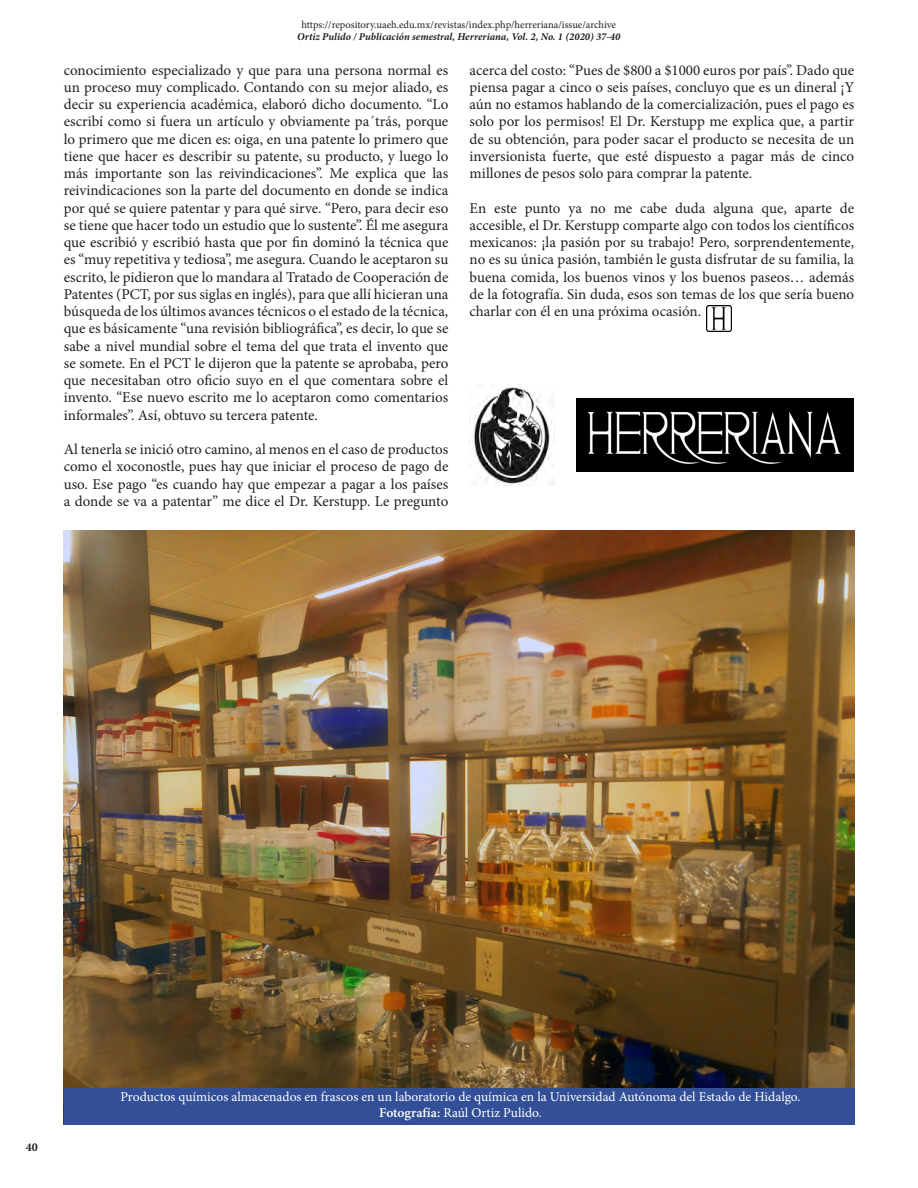
<style>
.page{position:relative;width:918px;height:1188px;background:#fff}
.page>*{position:absolute;margin:0;border:0;box-sizing:border-box;transform-origin:0 0}
.t1{font:15px/17.2px "Minion Pro";color:#231f20;text-align:justify}
.t2{font:13.5px "Minion Pro";color:#fff}
.t3{font:700 12px "Minion Pro";color:#231f20}
.t4{font:10.5px "Minion Pro";letter-spacing:-.005em;color:#231f20}
.t5{font:italic 700 10.5px "Minion Pro";color:#231f20}
.s1{font-weight:600}
</style>
<div class="page">
<img style="left:63px;top:531px;width:791px;height:593px">
<div style="left:65px;top:1088px;width:790px;height:36px;background:#324f97"></div>
<img style="left:469px;top:384px;width:83px;height:102px">
<img style="left:577px;top:399px;width:276px;height:72px">
<img style="left:706px;top:306px;width:26px;height:25px">
<p class="t4" style="left:301px;top:17px;width:316px">https://repository.uaeh.edu.mx/revistas/index.php/herreriana/issue/archive</p>
<p class="t5" style="left:297px;top:29px;width:325px">Ortiz Pulido / Publicación semestral, Herreriana, Vol. 2, No. 1 (2020) 37-40</p>
<p class="t1" style="left:64px;top:61px;width:386px">conocimiento especializado y que para una persona normal es un proceso muy complicado. Contando con su mejor aliado, es decir su experiencia académica, elaboró dicho documento. “Lo escribí como si fuera un artículo y obviamente pa´trás, porque lo primero que me dicen es: oiga, en una patente lo primero que tiene que hacer es describir su patente, su producto, y luego lo más importante son las reivindicaciones”. Me explica que las reivindicaciones son la parte del documento en donde se indica por qué se quiere patentar y para qué sirve. “Pero, para decir eso se tiene que hacer todo un estudio que lo sustente”. Él me asegura que escribió y escribió hasta que por fin dominó la técnica que es “muy repetitiva y tediosa”, me asegura. Cuando le aceptaron su escrito, le pidieron que lo mandara al Tratado de Cooperación de Patentes (PCT, por sus siglas en inglés), para que allí hicieran una búsqueda de los últimos avances técnicos o el estado de la técnica, que es básicamente “una revisión bibliográfica”, es decir, lo que se sabe a nivel mundial sobre el tema del que trata el invento que se somete. En el PCT le dijeron que la patente se aprobaba, pero que necesitaban otro oficio suyo en el que comentara sobre el invento. “Ese nuevo escrito me lo aceptaron como comentarios informales”. Así, obtuvo su tercera patente.</p>
<p class="t1" style="left:64px;top:441px;width:386px">Al tenerla se inició otro camino, al menos en el caso de productos como el xoconostle, pues hay que iniciar el proceso de pago de uso. Ese pago “es cuando hay que empezar a pagar a los países a donde se va a patentar” me dice el Dr. Kerstupp. Le pregunto</p>
<p class="t1" style="left:470px;top:61px;width:386px">acerca del costo: “Pues de $800 a $1000 euros por país”. Dado que piensa pagar a cinco o seis países, concluyo que es un dineral ¡Y aún no estamos hablando de la comercialización, pues el pago es solo por los permisos! El Dr. Kerstupp me explica que, a partir de su obtención, para poder sacar el producto se necesita de un inversionista fuerte, que esté dispuesto a pagar más de cinco millones de pesos solo para comprar la patente.</p>
<p class="t1" style="left:470px;top:199px;width:386px">En este punto ya no me cabe duda alguna que, aparte de accesible, el Dr. Kerstupp comparte algo con todos los científicos mexicanos: ¡la pasión por su trabajo! Pero, sorprendentemente, no es su única pasión, también le gusta disfrutar de su familia, la buena comida, los buenos vinos y los buenos paseos… además de la fotografía. Sin duda, esos son temas de los que sería bueno charlar con él en una próxima ocasión.</p>
<p class="t3" style="left:26px;top:1139px;width:13px">40</p>
<p class="t2" style="left:120px;top:1088px;width:682px">Productos químicos almacenados en frascos en un laboratorio de química en la Universidad Autónoma del Estado de Hidalgo.</p>
<p class="t2" style="left:379px;top:1104px;width:164px"><span class="s1">Fotografía:</span> Raúl Ortiz Pulido.</p>
</div>
